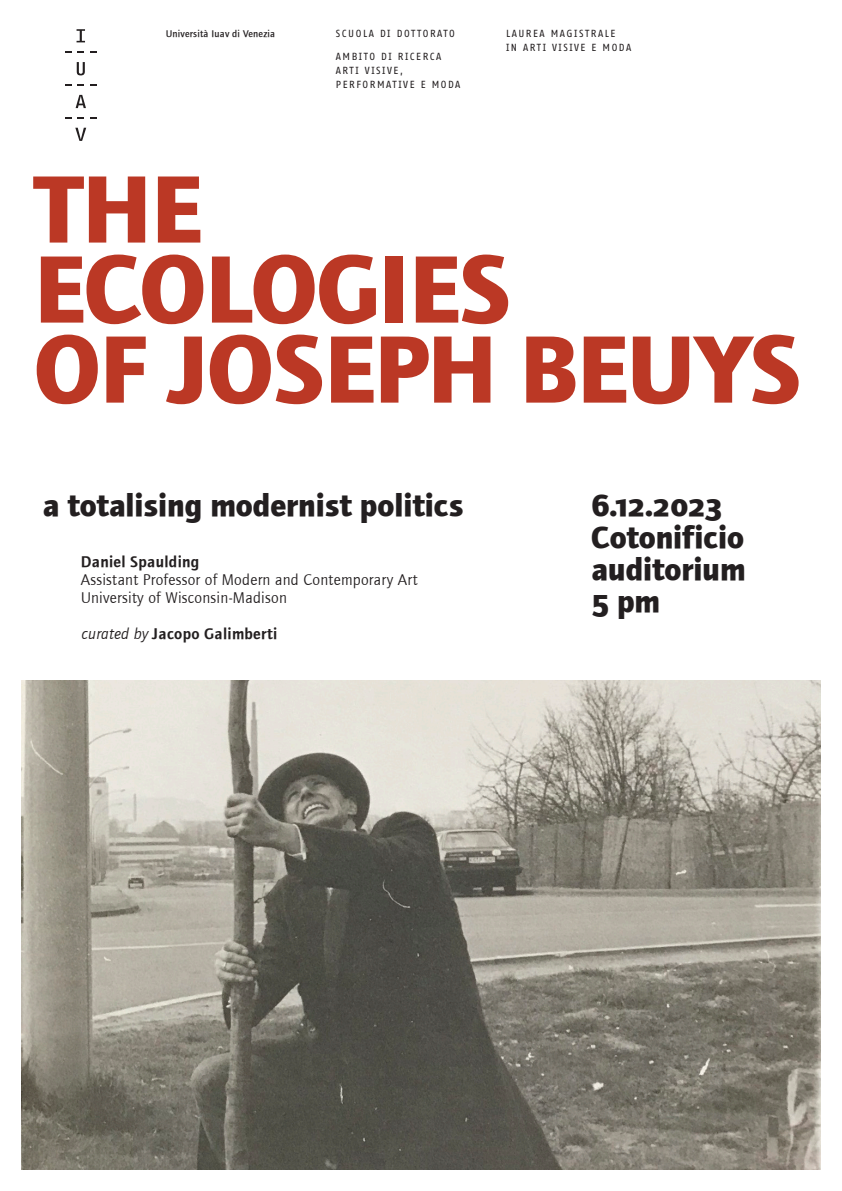
<style>
.page{position:relative;width:842px;height:1191px;background:#fff}
.page>*{position:absolute;margin:0;border:0;box-sizing:border-box;transform-origin:0 0}
.TITOLO{font:700 99px/80px "Foundry Journal";letter-spacing:-.01em;color:#bb3825}
.SOTTOTITOLO___INFO{font:700 32px "Foundry Journal";color:#231f20}
.SOTTOTITOLO___INFO-2{font:700 32px "Foundry Journal Sc";color:#231f20}
.TESTO_piccolo{font:16px/18px "Foundry Journal";letter-spacing:.02em;color:#231f20}
.TESTO_piccolo-2{font:16px "Foundry Journal Demi";letter-spacing:.02em;color:#231f20}
.INTESTAZIONE_maiusco{font:10px/14px "Fago Office Sans";letter-spacing:.15em;color:#231f20}
.t1{font:500 10px "Foundry Journal";letter-spacing:.02em;color:#231f20}
.s1{font-family:"Foundry Journal";font-style:italic}
.s2{font-family:"Foundry Journal Sc"}
</style>
<div class="page">
<svg style="left:77px;top:29px;width:8px;height:13px"></svg>
<svg style="left:65px;top:51px;width:7px;height:2px"></svg>
<svg style="left:78px;top:51px;width:6px;height:2px"></svg>
<svg style="left:90px;top:51px;width:6px;height:2px"></svg>
<svg style="left:77px;top:62px;width:8px;height:13px"></svg>
<svg style="left:65px;top:84px;width:7px;height:2px"></svg>
<svg style="left:78px;top:84px;width:6px;height:2px"></svg>
<svg style="left:90px;top:84px;width:6px;height:2px"></svg>
<svg style="left:76px;top:95px;width:10px;height:13px"></svg>
<svg style="left:65px;top:117px;width:7px;height:2px"></svg>
<svg style="left:78px;top:117px;width:6px;height:2px"></svg>
<svg style="left:90px;top:117px;width:6px;height:2px"></svg>
<svg style="left:75px;top:128px;width:11px;height:13px"></svg>
<img style="left:21px;top:680px;width:800px;height:489px">
<p class="t1" style="left:166px;top:28px;width:111px">Università Iuav di Venezia</p>
<p class="INTESTAZIONE_maiusco" style="left:336px;top:27px;width:120px">SCUOLA DI DOTTORATO</p>
<p class="INTESTAZIONE_maiusco" style="left:336px;top:49px;width:107px">AMBITO DI RICERCA</p>
<p class="INTESTAZIONE_maiusco" style="left:336px;top:63px;width:126px">ARTI VISIVE,<br>PERFORMATIVE E MODA</p>
<p class="INTESTAZIONE_maiusco" style="left:506px;top:27px;width:127px">LAUREA MAGISTRALE<br>IN ARTI VISIVE E MODA</p>
<p class="TITOLO" style="left:34px;top:169px;width:769px">THE<br>ECOLOGIES<br>OF JOSEPH BEUYS</p>
<p class="SOTTOTITOLO___INFO" style="left:43px;top:486px;width:422px">a totalising modernist politics</p>
<p class="TESTO_piccolo-2" style="left:81px;top:553px;width:120px">Daniel Spaulding</p>
<p class="TESTO_piccolo" style="left:81px;top:571px;width:338px">Assistant Professor of Modern and Contemporary Art<br>University of Wisconsin-Madison</p>
<p class="TESTO_piccolo-2" style="left:81px;top:625px;width:198px"><span class="s1">curated by</span> Jacopo Galimberti</p>
<p class="SOTTOTITOLO___INFO-2" style="left:591px;top:486px;width:132px">6.12.2023</p>
<p class="SOTTOTITOLO___INFO" style="left:591px;top:518px;width:155px">Cotonificio</p>
<p class="SOTTOTITOLO___INFO" style="left:591px;top:550px;width:156px">auditorium</p>
<p class="SOTTOTITOLO___INFO" style="left:591px;top:582px;width:70px"><span class="s2">5</span> pm</p>
</div>
